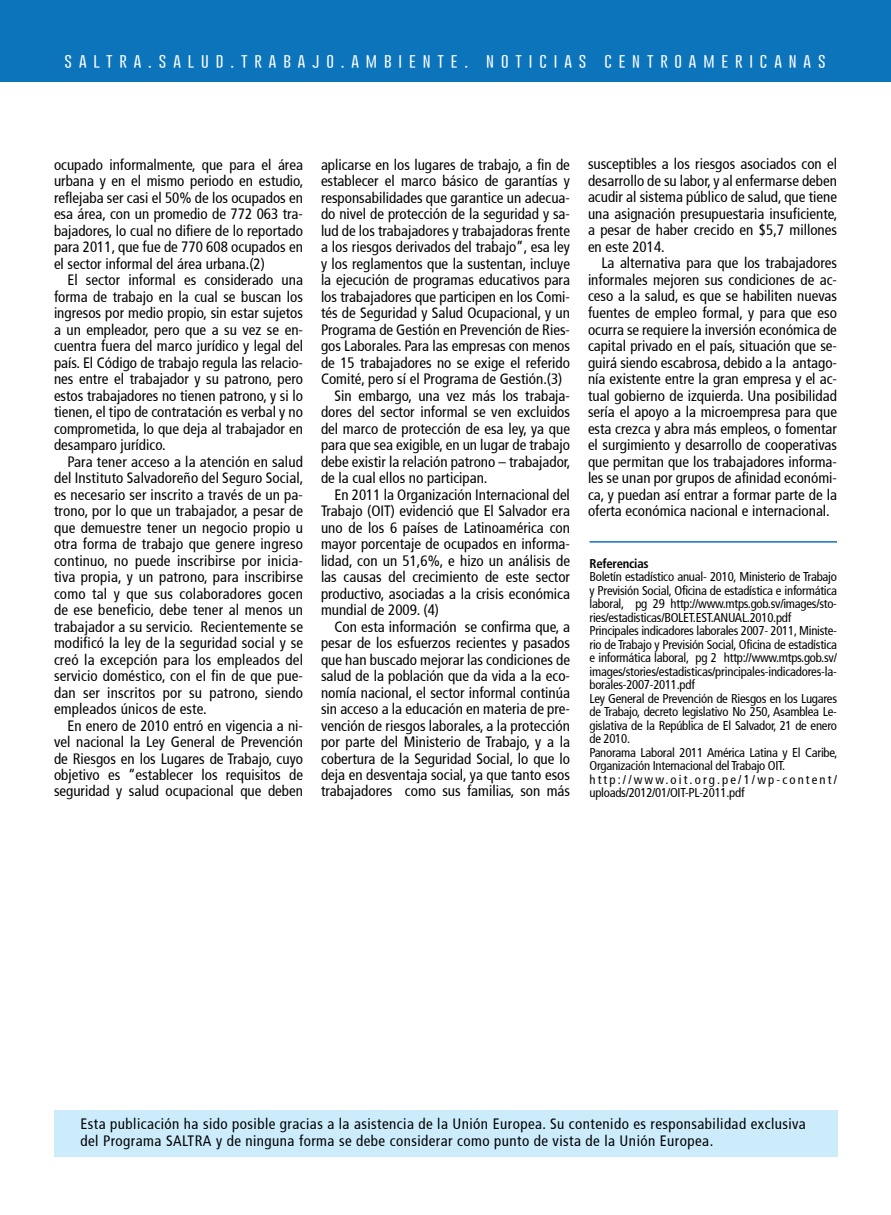
<style>
.page{position:relative;width:891px;height:1215px;background:#fff}
.page>*{position:absolute;margin:0;border:0;box-sizing:border-box;transform-origin:0 0}
.t1{font:300 15.6px "Gobold";letter-spacing:.42em;color:#fff;scale:1.05 1}
.t2{font:condensed 15px/16.5px "Frutiger";color:#000;text-align:justify}
.t3{font:condensed 15px/17.2px "Frutiger";letter-spacing:.03em;color:#000}
.t4{font:condensed 12.75px/13.5px "Frutiger";letter-spacing:-.02em;color:#000}
.t5{font:700 condensed 12.75px "Frutiger LT Std";letter-spacing:-.02em;color:#000}
</style>
<div class="page">
<hr style="left:590px;top:541px;width:247px;height:2px;background:#1072ba">
<div style="left:0;top:0;width:891px;height:81px;background:#0b74bb"></div>
<div style="left:54px;top:1110px;width:783px;height:47px;background:#ccecfc"></div>
<p class="t1" style="left:65px;top:51px;width:726px">SALTRA.SALUD.TRABAJO.AMBIENTE. NOTICIAS CENTROAMERICANAS</p>
<p class="t2" style="left:54px;top:156px;width:251px">ocupado informalmente, que para el área urbana y en el mismo periodo en estudio, reflejaba ser casi el 50% de los ocupados en esa área, con un promedio de 772 063 tra&shy;bajadores, lo cual no difiere de lo reportado para 2011, que fue de 770 608 ocupados en el sector informal del área urbana.(2)</p>
<p class="t2" style="left:54px;top:272px;width:251px;text-indent:14px">El sector informal es considerado una forma de trabajo en la cual se buscan los ingresos por medio propio, sin estar sujetos a un empleador, pero que a su vez se en&shy;cuentra fuera del marco jurídico y legal del país. El Código de trabajo regula las relacio&shy;nes entre el trabajador y su patrono, pero estos trabajadores no tienen patrono, y si lo tienen, el tipo de contratación es verbal y no comprometida, lo que deja al trabajador en desamparo jurídico.</p>
<p class="t2" style="left:54px;top:453px;width:251px;text-indent:14px">Para tener acceso a la atención en salud del Instituto Salvadoreño del Seguro Social, es necesario ser inscrito a través de un pa&shy;trono, por lo que un trabajador, a pesar de que demuestre tener un negocio propio u otra forma de trabajo que genere ingreso continuo, no puede inscribirse por inicia&shy;tiva propia, y un patrono, para inscribirse como tal y que sus colaboradores gocen de ese beneficio, debe tener al menos un trabajador a su servicio. Recientemente se modificó la ley de la seguridad social y se creó la excepción para los empleados del servicio doméstico, con el fin de que pue&shy;dan ser inscritos por su patrono, siendo empleados únicos de este.</p>
<p class="t2" style="left:54px;top:717px;width:251px;text-indent:14px">En enero de 2010 entró en vigencia a ni&shy;vel nacional la Ley General de Prevención de Riesgos en los Lugares de Trabajo, cuyo objetivo es “establecer los requisitos de seguridad y salud ocupacional que deben</p>
<p class="t2" style="left:321px;top:156px;width:250px">aplicarse en los lugares de trabajo, a fin de</p>
<p class="t2" style="left:321px;top:173px;width:251px">establecer el marco básico de garantías y</p>
<p class="t2" style="left:321px;top:189px;width:251px">responsabilidades que garantice un adecua-</p>
<p class="t2" style="left:321px;top:206px;width:251px">do nivel de protección de la seguridad y sa-</p>
<p class="t2" style="left:321px;top:222px;width:251px">lud de los trabajadores y trabajadoras frente</p>
<p class="t2" style="left:321px;top:239px;width:251px">a los riesgos derivados del trabajo”, esa ley</p>
<p class="t2" style="left:321px;top:255px;width:251px">y los reglamentos que la sustentan, incluye</p>
<p class="t2" style="left:321px;top:272px;width:251px">la ejecución de programas educativos para</p>
<p class="t2" style="left:321px;top:288px;width:251px">los trabajadores que participen en los Comi-</p>
<p class="t2" style="left:321px;top:305px;width:251px">tés de Seguridad y Salud Ocupacional, y un</p>
<p class="t2" style="left:321px;top:321px;width:251px">Programa de Gestión en Prevención de Ries-</p>
<p class="t2" style="left:321px;top:338px;width:251px">gos Laborales. Para las empresas con menos</p>
<p class="t2" style="left:321px;top:354px;width:251px">de 15 trabajadores no se exige el referido</p>
<p class="t2" style="left:321px;top:371px;width:243px">Comité, pero sí el Programa de Gestión.(3)</p>
<p class="t2" style="left:334px;top:387px;width:237px">Sin embargo, una vez más los trabaja-</p>
<p class="t2" style="left:321px;top:404px;width:251px">dores del sector informal se ven excluidos</p>
<p class="t2" style="left:321px;top:420px;width:251px">del marco de protección de esa ley, ya que</p>
<p class="t2" style="left:321px;top:437px;width:251px">para que sea exigible, en un lugar de trabajo</p>
<p class="t2" style="left:321px;top:453px;width:251px">debe existir la relación patrono – trabajador,</p>
<p class="t2" style="left:321px;top:470px;width:168px">de la cual ellos no participan.</p>
<p class="t2" style="left:334px;top:486px;width:237px">En 2011 la Organización Internacional del</p>
<p class="t2" style="left:321px;top:503px;width:251px">Trabajo (OIT) evidenció que El Salvador era</p>
<p class="t2" style="left:321px;top:519px;width:250px">uno de los 6 países de Latinoamérica con</p>
<p class="t2" style="left:321px;top:536px;width:251px">mayor porcentaje de ocupados en informa-</p>
<p class="t2" style="left:321px;top:552px;width:250px">lidad, con un 51,6%, e hizo un análisis de</p>
<p class="t2" style="left:321px;top:569px;width:251px">las causas del crecimiento de este sector</p>
<p class="t2" style="left:321px;top:585px;width:250px">productivo, asociadas a la crisis económica</p>
<p class="t2" style="left:321px;top:602px;width:120px">mundial de 2009. (4)</p>
<p class="t2" style="left:334px;top:618px;width:237px">Con esta información se confirma que, a</p>
<p class="t2" style="left:321px;top:635px;width:251px">pesar de los esfuerzos recientes y pasados</p>
<p class="t2" style="left:321px;top:651px;width:251px">que han buscado mejorar las condiciones de</p>
<p class="t2" style="left:321px;top:668px;width:251px">salud de la población que da vida a la eco-</p>
<p class="t2" style="left:321px;top:684px;width:251px">nomía nacional, el sector informal continúa</p>
<p class="t2" style="left:321px;top:701px;width:251px">sin acceso a la educación en materia de pre-</p>
<p class="t2" style="left:321px;top:717px;width:251px">vención de riesgos laborales, a la protección</p>
<p class="t2" style="left:321px;top:734px;width:250px">por parte del Ministerio de Trabajo, y a la</p>
<p class="t2" style="left:321px;top:750px;width:251px">cobertura de la Seguridad Social, lo que lo</p>
<p class="t2" style="left:321px;top:767px;width:251px">deja en desventaja social, ya que tanto esos</p>
<p class="t2" style="left:321px;top:783px;width:251px">trabajadores como sus familias, son más</p>
<p class="t2" style="left:588px;top:156px;width:251px">susceptibles a los riesgos asociados con el desarrollo de su labor, y al enfermarse deben acudir al sistema público de salud, que tiene una asignación presupuestaria insuficiente, a pesar de haber crecido en $5,7 millones en este 2014.</p>
<p class="t2" style="left:588px;top:255px;width:251px;text-indent:14px">La alternativa para que los trabajadores informales mejoren sus condiciones de ac&shy;ceso a la salud, es que se habiliten nuevas fuentes de empleo formal, y para que eso ocurra se requiere la inversión económica de capital privado en el país, situación que se&shy;guirá siendo escabrosa, debido a la antago&shy;nía existente entre la gran empresa y el ac&shy;tual gobierno de izquierda. Una posibilidad sería el apoyo a la microempresa para que esta crezca y abra más empleos, o fomentar el surgimiento y desarrollo de cooperativas que permitan que los trabajadores informa&shy;les se unan por grupos de afinidad económi&shy;ca, y puedan así entrar a formar parte de la oferta económica nacional e internacional.</p>
<p class="t5" style="left:590px;top:556px;width:61px">Referencias</p>
<p class="t4" style="left:590px;top:570px;width:249px">Boletín estadístico anual- 2010, Ministerio de Trabajo y Previsión Social, Oficina de estadística e informática laboral, pg 29 http://www.mtps.gob.sv/images/sto&shy;ries/estadisticas/BOLET.EST.ANUAL.2010.pdf Principales indicadores laborales 2007- 2011, Ministe&shy;rio de Trabajo y Previsión Social, Oficina de estadística e informática laboral, pg 2 http://www.mtps.gob.sv/ images/stories/estadisticas/principales-indicadores-la&shy;borales-2007-2011.pdf<br>Ley General de Prevención de Riesgos en los Lugares de Trabajo, decreto legislativo No 250, Asamblea Le&shy;gislativa de la República de El Salvador, 21 de enero de 2010.<br>Panorama Laboral 2011 América Latina y El Caribe, Organización Internacional del Trabajo OIT. http://www.oit.org.pe/1/wp-content/ uploads/2012/01/OIT-PL-2011.pdf</p>
<p class="t3" style="left:80px;top:1115px;width:727px">Esta publicación ha sido posible gracias a la asistencia de la Unión Europea. Su contenido es responsabilidad exclusiva del Programa SALTRA y de ninguna forma se debe considerar como punto de vista de la Unión Europea.</p>
</div>
